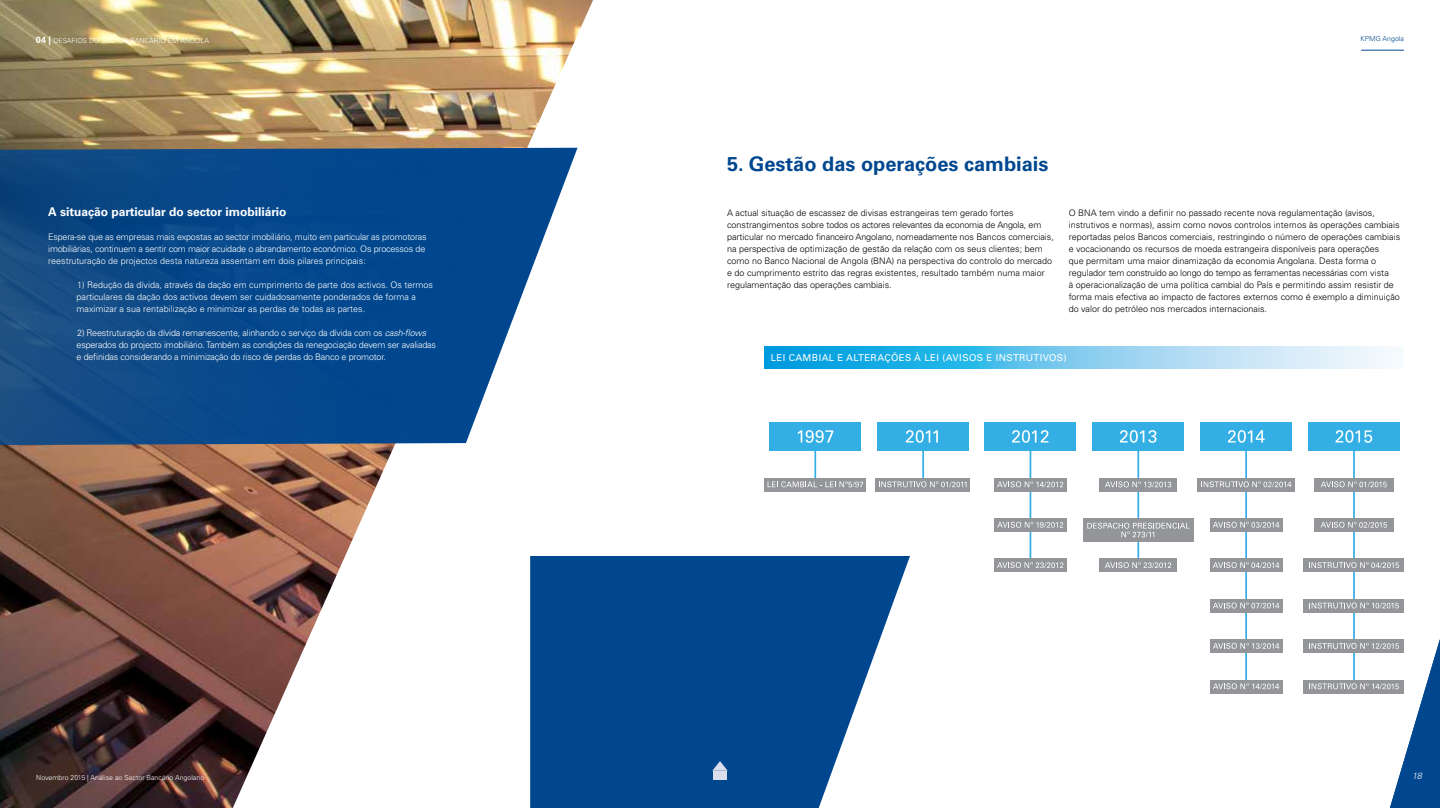
<style>
.page{position:relative;width:1440px;height:808px;background:#fff}
.page>*{position:absolute;margin:0;border:0;box-sizing:border-box;transform-origin:0 0}
.t1{font:700 20px "Univers LT Std";color:#00478f}
.t2{font:700 12px "Univers LT Std";color:#fff}
.t3{font:9.5px "Univers LT Std";letter-spacing:.04em;color:#fff}
.t4{font:300 9px/12px "Univers LT Std";color:#000}
.t5{font:300 9px/12px "Univers LT Std";letter-spacing:-.02em;color:#fff}
.t6{font:300 9px/12px "Univers LT Std";color:#fff}
.t7{font:italic 300 9px "Univers LT Std";color:#fff}
.t8{font:300 7px "Univers LT Std";color:#fff}
.t9{font:300 7px "Univers LT Std";color:#00478f}
.s1{font-weight:700;font-size:9px}
.s2{font-style:italic}
</style>
<div class="page">
<svg style="left:593px;top:556px;width:317px;height:252px;background:#24619f"></svg>
<svg style="left:764px;top:346px;width:630px;height:23px;background:#76caee"></svg>
<hr style="left:1245px;top:451px;width:2px;height:235px;background:#009bdf">
<div style="left:1200px;top:422px;width:92px;height:29px;background:#33afe5"></div>
<svg style="left:1228px;top:430px;width:37px;height:13px"></svg>
<div style="left:1197px;top:478px;width:98px;height:13px;background:#939598"></div>
<div style="left:1210px;top:518px;width:73px;height:14px;background:#939598"></div>
<div style="left:1210px;top:559px;width:73px;height:13px;background:#939598"></div>
<div style="left:1210px;top:599px;width:73px;height:13px;background:#939598"></div>
<div style="left:1210px;top:640px;width:73px;height:13px;background:#939598"></div>
<div style="left:1210px;top:680px;width:73px;height:13px;background:#939598"></div>
<svg style="left:1201px;top:481px;width:90px;height:6px"></svg>
<svg style="left:1213px;top:522px;width:66px;height:6px"></svg>
<svg style="left:1213px;top:562px;width:66px;height:6px"></svg>
<svg style="left:1213px;top:603px;width:66px;height:6px"></svg>
<svg style="left:1213px;top:643px;width:66px;height:6px"></svg>
<svg style="left:1213px;top:683px;width:66px;height:6px"></svg>
<div style="left:1308px;top:422px;width:92px;height:29px;background:#33afe5"></div>
<svg style="left:1336px;top:430px;width:36px;height:13px"></svg>
<hr style="left:1353px;top:451px;width:2px;height:235px;background:#009bdf">
<div style="left:1314px;top:478px;width:80px;height:13px;background:#939598"></div>
<div style="left:1314px;top:519px;width:80px;height:13px;background:#939598"></div>
<div style="left:1304px;top:559px;width:100px;height:13px;background:#939598"></div>
<div style="left:1304px;top:599px;width:100px;height:13px;background:#939598"></div>
<div style="left:1304px;top:640px;width:100px;height:13px;background:#939598"></div>
<div style="left:1304px;top:680px;width:100px;height:13px;background:#939598"></div>
<svg style="left:1321px;top:481px;width:66px;height:6px"></svg>
<svg style="left:1321px;top:522px;width:66px;height:6px"></svg>
<svg style="left:1309px;top:562px;width:90px;height:6px"></svg>
<svg style="left:1309px;top:603px;width:90px;height:6px"></svg>
<div style="left:1093px;top:422px;width:91px;height:29px;background:#33afe5"></div>
<svg style="left:1120px;top:430px;width:37px;height:13px"></svg>
<hr style="left:1137px;top:451px;width:2px;height:116px;background:#009bdf">
<div style="left:1100px;top:478px;width:77px;height:13px;background:#939598"></div>
<div style="left:1083px;top:519px;width:110px;height:23px;background:#939598"></div>
<div style="left:1100px;top:559px;width:77px;height:13px;background:#939598"></div>
<svg style="left:1105px;top:481px;width:66px;height:6px"></svg>
<svg style="left:1105px;top:562px;width:66px;height:6px"></svg>
<svg style="left:1087px;top:523px;width:103px;height:14px"></svg>
<div style="left:985px;top:422px;width:91px;height:29px;background:#33afe5"></div>
<svg style="left:1012px;top:430px;width:36px;height:13px"></svg>
<hr style="left:1030px;top:451px;width:1px;height:116px;background:#009bdf">
<div style="left:994px;top:478px;width:73px;height:13px;background:#939598"></div>
<div style="left:994px;top:518px;width:73px;height:14px;background:#939598"></div>
<div style="left:994px;top:559px;width:73px;height:13px;background:#939598"></div>
<svg style="left:997px;top:481px;width:66px;height:6px"></svg>
<svg style="left:997px;top:522px;width:66px;height:6px"></svg>
<svg style="left:997px;top:562px;width:66px;height:6px"></svg>
<div style="left:877px;top:422px;width:92px;height:29px;background:#33afe5"></div>
<svg style="left:906px;top:430px;width:32px;height:13px"></svg>
<hr style="left:922px;top:451px;width:2px;height:36px;background:#009bdf">
<div style="left:875px;top:478px;width:95px;height:13px;background:#939598"></div>
<svg style="left:879px;top:481px;width:87px;height:6px"></svg>
<div style="left:770px;top:422px;width:91px;height:29px;background:#33afe5"></div>
<svg style="left:798px;top:430px;width:35px;height:13px"></svg>
<hr style="left:814px;top:451px;width:2px;height:36px;background:#009bdf">
<div style="left:764px;top:478px;width:102px;height:13px;background:#939598"></div>
<svg style="left:768px;top:481px;width:95px;height:6px"></svg>
<div style="left:708px;top:760px;width:24px;height:24px;background:#00478f;border-radius:50%"></div>
<div style="left:713px;top:771px;width:14px;height:9px;background:#dbdeed"></div>
<svg style="left:712px;top:761px;width:16px;height:10px"></svg>
<img style="left:0;top:0;width:593px;height:808px">
<svg style="left:1309px;top:640px;width:131px;height:168px"></svg>
<hr style="left:1361px;top:50px;width:43px;height:1px;background:#00478f">
<svg style="left:0;top:148px;width:578px;height:297px;background:#205a95"></svg>
<p class="t8" style="left:36px;top:36px;width:175px"><span class="s1">04 |</span> DESAFIOS DO SECTOR BANCÁRIO EM ANGOLA</p>
<h2 class="t2" style="left:48px;top:205px;width:240px">A situação particular do sector imobiliário</h2>
<p class="t5" style="left:48px;top:231px;width:380px">Espera-se que as empresas mais expostas ao sector imobiliário, muito em particular as promotoras imobiliárias, continuem a sentir com maior acuidade o abrandamento económico. Os processos de reestruturação de projectos desta natureza assentam em dois pilares principais:</p>
<p class="t6" style="left:77px;top:279px;width:358px">1) Redução da dívida, através da dação em cumprimento de parte dos activos. Os termos particulares da dação dos activos devem ser cuidadosamente ponderados de forma a maximizar a sua rentabilização e minimizar as perdas de todas as partes.</p>
<p class="t5" style="left:77px;top:327px;width:361px">2) Reestruturação da dívida remanescente, alinhando o serviço da dívida com os <span class="s2">cash-flows </span>esperados do projecto imobiliário. Também as condições da renegociação devem ser avaliadas e definidas considerando a minimização do risco de perdas do Banco e promotor.</p>
<p class="t9" style="left:1361px;top:34px;width:45px">KPMG Angola</p>
<h1 class="t1" style="left:727px;top:152px;width:323px">5. Gestão das operações cambiais</h1>
<p class="t4" style="left:727px;top:207px;width:328px">A actual situação de escassez de divisas estrangeiras tem gerado fortes constrangimentos sobre todos os actores relevantes da economia de Angola, em particular no mercado financeiro Angolano, nomeadamente nos Bancos comerciais, na perspectiva de optimização de gestão da relação com os seus clientes; bem como no Banco Nacional de Angola (BNA) na perspectiva do controlo do mercado e do cumprimento estrito das regras existentes, resultado também numa maior regulamentação das operações cambiais.</p>
<p class="t4" style="left:1069px;top:207px;width:333px">O BNA tem vindo a definir no passado recente nova regulamentação (avisos, instrutivos e normas), assim como novos controlos internos às operações cambiais reportadas pelos Bancos comerciais, restringindo o número de operações cambiais e vocacionando os recursos de moeda estrangeira disponíveis para operações<br>que permitam uma maior dinamização da economia Angolana. Desta forma o regulador tem construído ao longo do tempo as ferramentas necessárias com vista<br>à operacionalização de uma política cambial do País e permitindo assim resistir de forma mais efectiva ao impacto de factores externos como é exemplo a diminuição do valor do petróleo nos mercados internacionais.</p>
<p class="t3" style="left:771px;top:352px;width:297px">LEI CAMBIAL E ALTERAÇÕES À LEI (AVISOS E INSTRUTIVOS)</p>
<p class="t8" style="left:36px;top:773px;width:169px">Novembro 2015 | Análise ao Sector Bancário Angolano</p>
<p class="t7" style="left:1412px;top:770px;width:11px">18</p>
</div>
